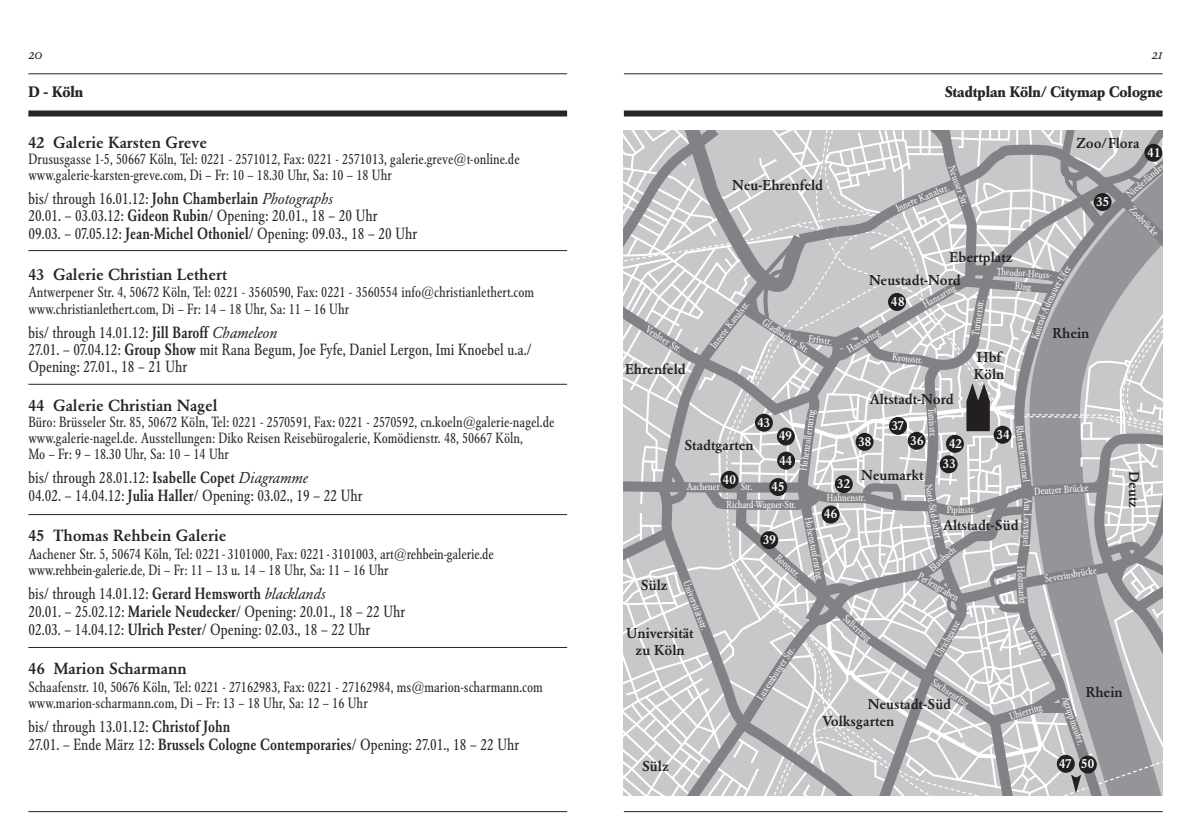
<style>
.page{position:relative;width:1191px;height:840px;background:#fff}
.page>*{position:absolute;margin:0;border:0;box-sizing:border-box;transform-origin:0 0}
.t1{font:condensed 16px/17px "Garamond BE";color:#272627}
.t2{font:500 16px "Garamond BE";color:#272627}
.t3{font:700 15px "Garamond BE";color:#272627}
.t4{font:italic 15px "Garamond BE Swash";color:#272627}
.t5{font:condensed 14.6px/16px "Garamond BE";color:#272627}
.t6{font:500 14.2px/17px "Garamond BE";color:#231f20;text-align:center}
.t7{font:500 13px "Garamond BE";color:#fff}
.t8{font:condensed 10px/13.2px "Garamond BE";color:#fff;text-align:center}
.s1{font-weight:500}
.s2{font-style:italic;font-stretch:normal;font-size:15.6px}
</style>
<div class="page">
<div style="left:624px;top:110px;width:538px;height:6px;background:#272627"></div>
<hr style="left:624px;top:73px;width:538px;height:1px;background:#272627">
<div style="left:28px;top:110px;width:539px;height:6px;background:#272627"></div>
<hr style="left:28px;top:73px;width:539px;height:1px;background:#272627">
<hr style="left:28px;top:810px;width:539px;height:1px;background:#272627">
<hr style="left:624px;top:810px;width:538px;height:1px;background:#272627">
<svg style="left:624px;top:130px;width:538px;height:666px;background:#b9babc"></svg>
<hr style="left:28px;top:250px;width:539px;height:1px;background:#272627">
<hr style="left:28px;top:384px;width:539px;height:1px;background:#272627">
<hr style="left:28px;top:514px;width:539px;height:1px;background:#272627">
<hr style="left:28px;top:646px;width:539px;height:1px;background:#272627">
<p class="t4" style="left:28px;top:48px;width:16px">20</p>
<p class="t4" style="left:1151px;top:48px;width:12px">21</p>
<p class="t3" style="left:28px;top:86px;width:56px">D - Köln</p>
<p class="t3" style="left:945px;top:86px;width:219px">Stadtplan Köln/ Citymap Cologne</p>
<p class="t2" style="left:28px;top:136px;width:180px">42 Galerie Karsten Greve</p>
<p class="t5" style="left:28px;top:152px;width:493px">Drususgasse 1-5, 50667 Köln, Tel: 0221 - 2571012, Fax: 0221 - 2571013, galerie.greve@t-online.de www.galerie-karsten-greve.com, Di – Fr: 10 – 18.30 Uhr, Sa: 10 – 18 Uhr</p>
<p class="t1" style="left:28px;top:192px;width:391px">bis/ through 16.01.12: <span class="s1">John Chamberlain</span> <span class="s2">Photographs<br></span>20.01. – 03.03.12: <span class="s1">Gideon Rubin</span>/ Opening: 20.01., 18 – 20 Uhr<br>09.03. – 07.05.12: <span class="s1">Jean-Michel Othoniel</span>/ Opening: 09.03., 18 – 20 Uhr</p>
<p class="t2" style="left:28px;top:268px;width:200px">43 Galerie Christian Lethert</p>
<p class="t5" style="left:28px;top:284px;width:507px;line-height:17px">Antwerpener Str. 4, 50672 Köln, Tel: 0221 - 3560590, Fax: 0221 - 3560554 info@christianlethert.com www.christianlethert.com, Di – Fr: 14 – 18 Uhr, Sa: 11 – 16 Uhr</p>
<p class="t1" style="left:28px;top:325px;width:504px">bis/ through 14.01.12: <span class="s1">Jill Baroff</span> <span class="s2">Chameleon<br></span>27.01. – 07.04.12: <span class="s1">Group Show</span> mit Rana Begum, Joe Fyfe, Daniel Lergon, Imi Knoebel u.a./<br>Opening: 27.01., 18 – 21 Uhr</p>
<p class="t2" style="left:28px;top:398px;width:191px">44 Galerie Christian Nagel</p>
<p class="t5" style="left:28px;top:415px;width:527px">Büro: Brüsseler Str. 85, 50672 Köln, Tel: 0221 - 2570591, Fax: 0221 - 2570592, cn.koeln@galerie-nagel.de www.galerie-nagel.de. Ausstellungen: Diko Reisen Reisebürogalerie, Komödienstr. 48, 50667 Köln,<br>Mo – Fr: 9 – 18.30 Uhr, Sa: 10 – 14 Uhr</p>
<p class="t1" style="left:28px;top:469px;width:336px;line-height:17.6px">bis/ through 28.01.12: <span class="s1">Isabelle Copet</span> <span class="s2">Diagramme<br></span>04.02. – 14.04.12: <span class="s1">Julia Haller</span>/ Opening: 03.02., 19 – 22 Uhr</p>
<p class="t2" style="left:28px;top:528px;width:200px">45 Thomas Rehbein Galerie</p>
<p class="t5" style="left:28px;top:547px;width:467px">Aachener Str. 5, 50674 Köln, Tel: 0221 - 3101000, Fax: 0221 - 3101003, art@rehbein-galerie.de www.rehbein-galerie.de, Di – Fr: 11 – 13 u. 14 – 18 Uhr, Sa: 11 – 16 Uhr</p>
<p class="t1" style="left:28px;top:586px;width:379px;line-height:18px">bis/ through 14.01.12: <span class="s1">Gerard Hemsworth</span> <span class="s2">blacklands<br></span>20.01. – 25.02.12: <span class="s1">Mariele Neudecker</span>/ Opening: 20.01., 18 – 22 Uhr<br>02.03. – 14.04.12: <span class="s1">Ulrich Pester</span>/ Opening: 02.03., 18 – 22 Uhr</p>
<p class="t2" style="left:28px;top:661px;width:160px">46 Marion Scharmann</p>
<p class="t5" style="left:28px;top:680px;width:516px">Schaafenstr. 10, 50676 Köln, Tel: 0221 - 27162983, Fax: 0221 - 27162984, ms@marion-scharmann.com www.marion-scharmann.com, Di – Fr: 13 – 18 Uhr, Sa: 12 – 16 Uhr</p>
<p class="t1" style="left:28px;top:718px;width:492px;line-height:18px">bis/ through 13.01.12: <span class="s1">Christof John<br></span>27.01. – Ende März 12: <span class="s1">Brussels Cologne Contemporaries</span>/ Opening: 27.01., 18 – 22 Uhr</p>
<p class="t6" style="left:732px;top:177px;width:92px">Neu-Ehrenfeld</p>
<p class="t8" style="left:708px;top:343px;width:58px;rotate:-52deg">Innere Kanalstr.</p>
<p class="t8" style="left:650px;top:323px;width:42px;rotate:32deg">Venloer Str.</p>
<p class="t8" style="left:766px;top:316px;width:55px;rotate:33deg">Gladbacher Str.</p>
<p class="t8" style="left:809px;top:332px;width:25px;rotate:8deg">Erftstr.</p>
<p class="t6" style="left:625px;top:361px;width:62px">Ehrenfeld</p>
<p class="t8" style="left:956px;top:164px;width:44px;rotate:70deg">Neusser Str.</p>
<p class="t8" style="left:917px;top:193px;width:33px;rotate:-22deg">Kanalstr.</p>
<p class="t8" style="left:894px;top:203px;width:24px;rotate:-26deg">Innere</p>
<p class="t6" style="left:1076px;top:136px;width:64px">Zoo/Flora</p>
<p class="t7" style="left:1147px;top:147px;width:15px">41</p>
<p class="t7" style="left:1096px;top:196px;width:14px">35</p>
<p class="t8" style="left:1123px;top:190px;width:48px;rotate:-40deg">Niederländer</p>
<p class="t8" style="left:1135px;top:204px;width:38px;rotate:45deg">Zoobrücke</p>
<p class="t6" style="left:949px;top:250px;width:64px">Ebertplatz</p>
<p class="t8" style="left:1055px;top:277px;width:17px;rotate:-59deg">Ufer</p>
<p class="t8" style="left:997px;top:265px;width:57px;rotate:4deg">Theodor-Heuss-<br>Ring</p>
<p class="t6" style="left:869px;top:272px;width:93px">Neustadt-Nord</p>
<p class="t8" style="left:1038px;top:309px;width:38px;rotate:-64deg">Adenauer-</p>
<p class="t8" style="left:920px;top:300px;width:38px;rotate:-30deg">Hansaring</p>
<p class="t7" style="left:891px;top:296px;width:15px">48</p>
<p class="t8" style="left:969px;top:334px;width:37px;rotate:-82deg">Turinerstr.</p>
<p class="t8" style="left:1029px;top:337px;width:30px;rotate:-72deg">Konrad-</p>
<p class="t6" style="left:1052px;top:326px;width:39px">Rhein</p>
<p class="t8" style="left:845px;top:345px;width:38px;rotate:-32deg">Hansaring</p>
<p class="t6" style="left:973px;top:350px;width:32px;text-align:left">Hbf<br>Köln</p>
<p class="t8" style="left:893px;top:351px;width:32px;rotate:6deg">Kyotostr.</p>
<p class="t6" style="left:869px;top:391px;width:85px">Altstadt-Nord</p>
<p class="t8" style="left:937px;top:407px;width:31px;rotate:87deg">Tunisstr.</p>
<p class="t8" style="left:797px;top:469px;width:63px;rotate:-82deg">Hohenzollernring</p>
<p class="t7" style="left:757px;top:416px;width:14px">43</p>
<p class="t7" style="left:892px;top:420px;width:14px">37</p>
<p class="t8" style="left:1025px;top:424px;width:59px;rotate:83deg">Rheinufertunnel</p>
<p class="t7" style="left:996px;top:428px;width:14px">34</p>
<p class="t7" style="left:779px;top:430px;width:14px">49</p>
<p class="t7" style="left:910px;top:434px;width:14px">36</p>
<p class="t7" style="left:858px;top:435px;width:14px">38</p>
<p class="t7" style="left:949px;top:437px;width:14px">42</p>
<p class="t6" style="left:684px;top:437px;width:71px">Stadtgarten</p>
<p class="t7" style="left:779px;top:454px;width:14px">44</p>
<p class="t7" style="left:943px;top:458px;width:14px">33</p>
<p class="t6" style="left:861px;top:467px;width:64px">Neumarkt</p>
<p class="t6" style="left:1141px;top:471px;width:39px;rotate:90deg">Deutz</p>
<p class="t7" style="left:723px;top:473px;width:15px">40</p>
<p class="t7" style="left:837px;top:478px;width:14px">32</p>
<p class="t7" style="left:771px;top:481px;width:14px">45</p>
<p class="t8" style="left:687px;top:480px;width:34px">Aachener</p>
<p class="t8" style="left:726px;top:478px;width:71px;line-height:18.2px;text-align:left;text-indent:14px">Str.<br>Richard-Wagner-Str.</p>
<p class="t8" style="left:1033px;top:485px;width:56px;rotate:-4deg">Deutzer Brücke</p>
<p class="t8" style="left:934px;top:483px;width:56px;rotate:79deg">Nord-Süd-Fahrt</p>
<p class="t8" style="left:827px;top:491px;width:40px">Hahnenstr.</p>
<p class="t8" style="left:1034px;top:498px;width:49px;rotate:92deg">Am Leystapel</p>
<p class="t8" style="left:946px;top:503px;width:30px">Pipinstr.</p>
<p class="t8" style="left:926px;top:565px;width:34px;rotate:-43deg">Blaubach</p>
<p class="t7" style="left:824px;top:508px;width:15px">46</p>
<p class="t8" style="left:814px;top:516px;width:65px;rotate:79deg">Hohenstaufenring</p>
<p class="t6" style="left:943px;top:517px;width:77px">Altstadt-Süd</p>
<p class="t7" style="left:763px;top:534px;width:14px">39</p>
<p class="t8" style="left:781px;top:551px;width:31px;rotate:42deg">Roonstr.</p>
<p class="t8" style="left:1026px;top:565px;width:39px;rotate:87deg">Holzmarkt</p>
<p class="t8" style="left:1043px;top:573px;width:54px;rotate:-10deg">Severinsbrücke</p>
<p class="t8" style="left:921px;top:570px;width:47px;rotate:30deg">Perlengraben</p>
<p class="t6" style="left:641px;top:577px;width:28px">Sülz</p>
<p class="t8" style="left:691px;top:578px;width:54px;rotate:69deg">Universitätsstr.</p>
<p class="t8" style="left:848px;top:612px;width:36px;rotate:42deg">Salierring</p>
<p class="t8" style="left:932px;top:653px;width:42px;rotate:-60deg">Ulrichgasse</p>
<p class="t6" style="left:626px;top:625px;width:69px">Universität zu Köln</p>
<p class="t8" style="left:1036px;top:626px;width:33px;rotate:60deg">Bayenstr.</p>
<p class="t8" style="left:754px;top:695px;width:62px;rotate:-57deg">Luxemburger Str.</p>
<p class="t8" style="left:936px;top:675px;width:44px;rotate:33deg">Sachsenring</p>
<p class="t6" style="left:1085px;top:684px;width:39px">Rhein</p>
<p class="t8" style="left:1070px;top:694px;width:52px;rotate:71deg">Agrippinaufer.</p>
<p class="t6" style="left:868px;top:696px;width:85px">Neustadt-Süd</p>
<p class="t8" style="left:1008px;top:710px;width:35px;rotate:-17deg">Ubierring</p>
<p class="t6" style="left:822px;top:713px;width:73px">Volksgarten</p>
<p class="t6" style="left:642px;top:758px;width:28px">Sülz</p>
<p class="t7" style="left:1059px;top:757px;width:14px">47</p>
<p class="t7" style="left:1081px;top:758px;width:14px">50</p>
</div>
